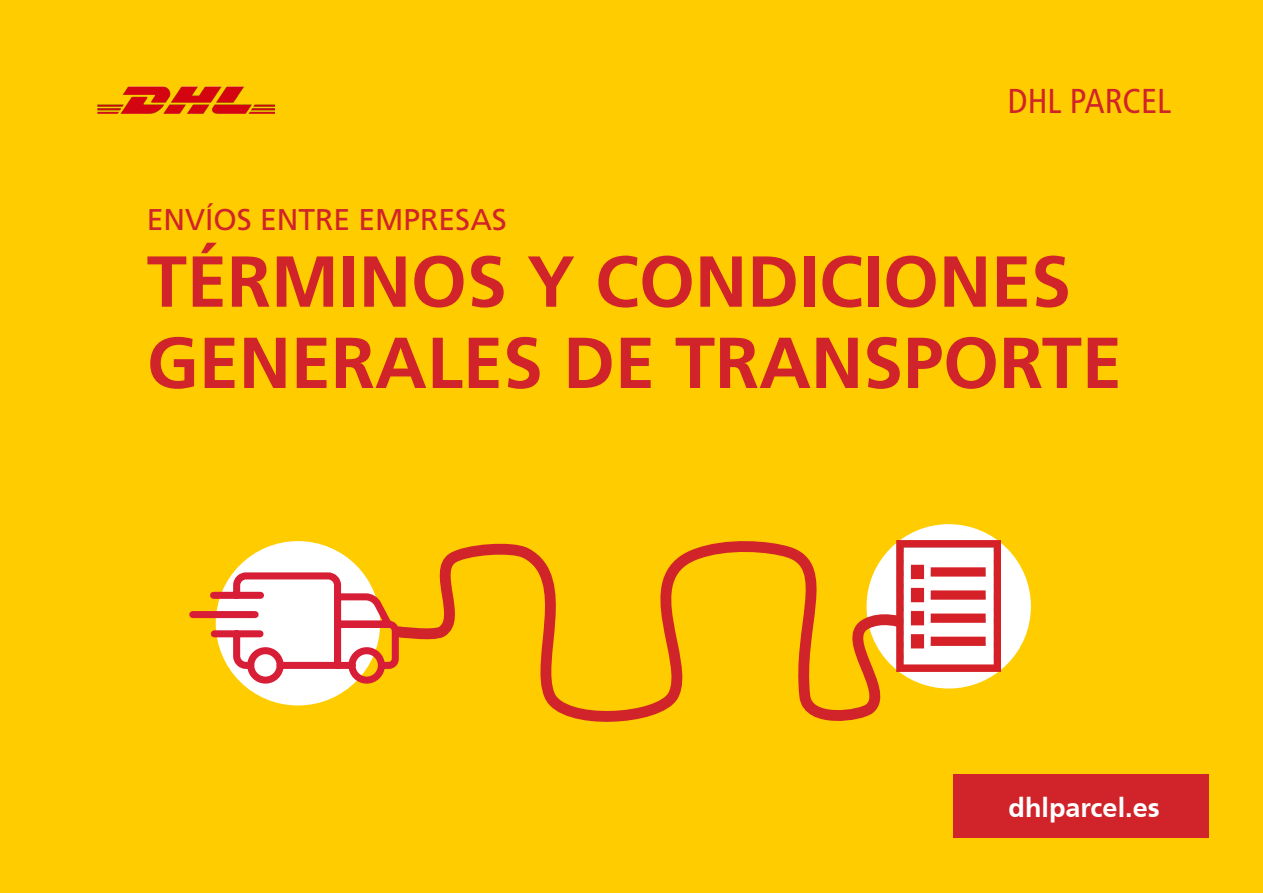
<style>
.page{position:relative;width:1263px;height:893px;background:#fc0}
.page>*{position:absolute;margin:0;border:0;box-sizing:border-box;transform-origin:0 0}
.t1{font:700 72px "Frutiger";color:#d1232a}
.t2{font:condensed 34.5px "Frutiger";color:#d1232a}
.t3{font:30px "Frutiger";color:#d1232a}
.t4{font:700 27px "Frutiger 65";color:#fff}
</style>
<div class="page">
<img style="left:98px;top:87px;width:176px;height:26px">
<div style="left:953px;top:774px;width:256px;height:64px;background:#d1232a"></div>
<div style="left:216px;top:541px;width:164px;height:164px;background:#fff;border-radius:50%"></div>
<div style="left:866px;top:524px;width:165px;height:164px;background:#fff;border-radius:50%"></div>
<svg style="left:189px;top:569px;width:198px;height:118px"></svg>
<svg style="left:387px;top:538px;width:516px;height:184px"></svg>
<img style="left:897px;top:541px;width:104px;height:131px">
<p class="t3" style="left:147px;top:202px;width:362px">ENVÍOS ENTRE EMPRESAS</p>
<p class="t2" style="left:1008px;top:81px;width:165px">DHL PARCEL</p>
<p class="t1" style="left:147px;top:239px;width:926px">TÉRMINOS Y CONDICIONES</p>
<p class="t1" style="left:147px;top:321px;width:976px">GENERALES DE TRANSPORTE</p>
<p class="t4" style="left:1008px;top:791px;width:153px">dhlparcel.es</p>
</div>
